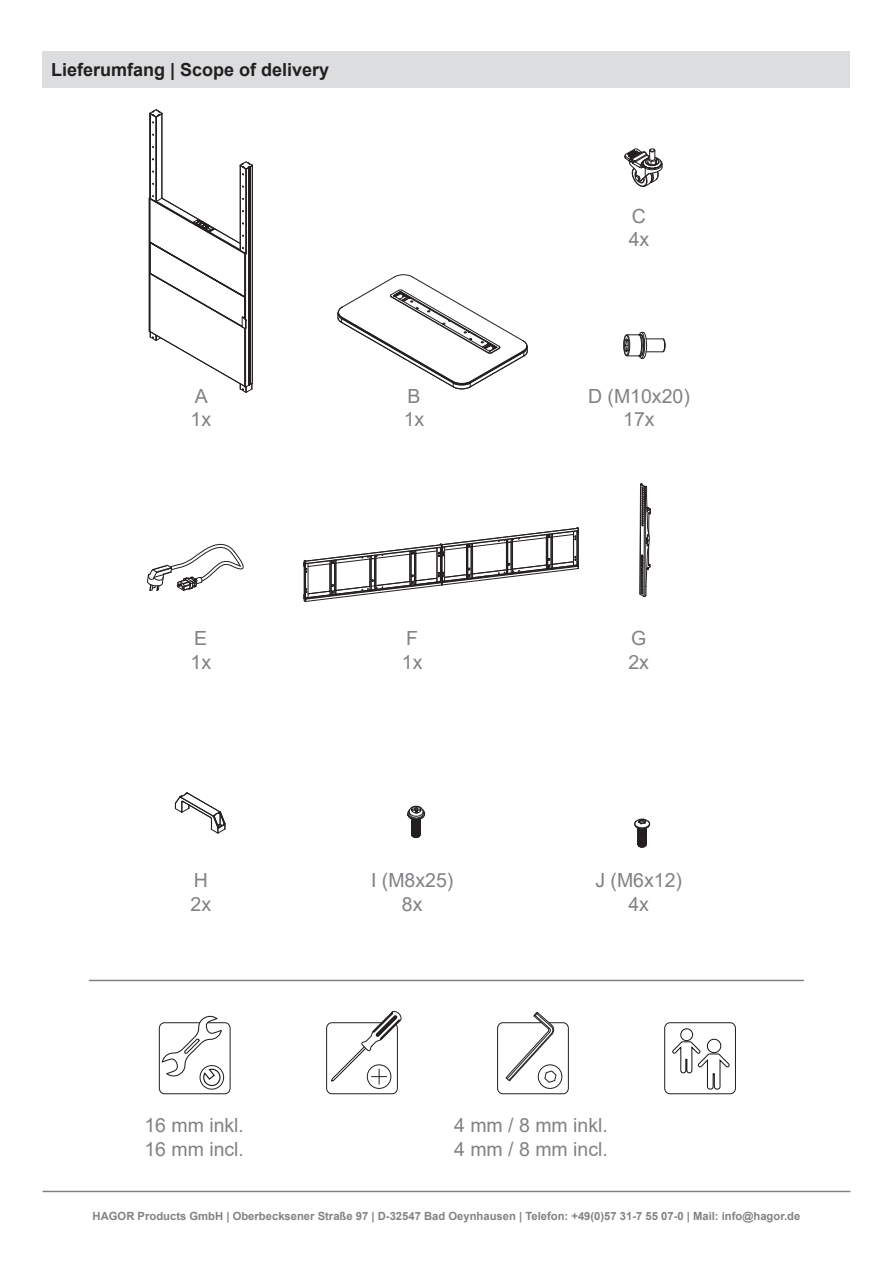
<style>
.page{position:relative;width:893px;height:1263px;background:#fff}
.page>*{position:absolute;margin:0;border:0;box-sizing:border-box;transform-origin:0 0}
.t1{font:19.5px/23.4px "Arial";color:#808285}
.t2{font:700 18px "Arial";color:#231f20}
.t3{font:700 11.25px "Arial";color:#808285}
</style>
<div class="page">
<hr style="left:43px;top:1191px;width:807px;height:1px;background:#808285">
<div style="left:43px;top:51px;width:807px;height:37px;background:#dcdddf"></div>
<svg style="left:624px;top:148px;width:39px;height:39px"></svg>
<svg style="left:623px;top:332px;width:43px;height:27px"></svg>
<svg style="left:147px;top:543px;width:97px;height:49px"></svg>
<svg style="left:639px;top:483px;width:12px;height:114px"></svg>
<svg style="left:174px;top:792px;width:52px;height:42px"></svg>
<svg style="left:634px;top:818px;width:16px;height:30px"></svg>
<hr style="left:89px;top:980px;width:714px;height:1px;background:#808285">
<div style="left:326px;top:1022px;width:72px;height:72px;border:1px solid #231f20;border-radius:5px"></div>
<svg style="left:367px;top:1065px;width:24px;height:23px"></svg>
<div style="left:367px;top:1064px;width:24px;height:25px;border:1px solid #231f20;border-radius:50%"></div>
<svg style="left:330px;top:1011px;width:72px;height:73px"></svg>
<div style="left:497px;top:1022px;width:72px;height:72px;border:1px solid #231f20;border-radius:5px"></div>
<svg style="left:538px;top:1065px;width:24px;height:23px"></svg>
<div style="left:538px;top:1064px;width:24px;height:25px;border:1px solid #231f20;border-radius:50%"></div>
<svg style="left:505px;top:1012px;width:52px;height:71px"></svg>
<div style="left:664px;top:1022px;width:72px;height:72px;border:1px solid #231f20;border-radius:5px"></div>
<svg style="left:672px;top:1028px;width:58px;height:62px"></svg>
<div style="left:159px;top:1022px;width:72px;height:72px;border:1px solid #231f20;border-radius:5px"></div>
<svg style="left:161px;top:1015px;width:62px;height:73px"></svg>
<div style="left:200px;top:1065px;width:24px;height:25px;border:1px solid #231f20;border-radius:50%"></div>
<svg style="left:337px;top:274px;width:191px;height:116px"></svg>
<hr style="left:162px;top:114px;width:1px;height:84px;background:#231f20">
<svg style="left:149px;top:109px;width:14px;height:15px"></svg>
<hr style="left:156px;top:117px;width:1px;height:84px;background:#231f20">
<hr style="left:155px;top:117px;width:1px;height:85px;background:#231f20">
<svg style="left:148px;top:157px;width:105px;height:236px"></svg>
<hr style="left:150px;top:114px;width:1px;height:84px;background:#231f20">
<hr style="left:161px;top:114px;width:1px;height:84px;background:#231f20">
<svg style="left:407px;top:805px;width:19px;height:33px"></svg>
<svg style="left:303px;top:527px;width:276px;height:75px"></svg>
<h2 class="t2" style="left:51px;top:57px;width:280px">Lieferumfang | Scope of delivery</h2>
<h1 class="t1" style="left:190px;top:384px;width:22px">A<br>1x</h1>
<h1 class="t1" style="left:629px;top:204px;width:22px">C<br>4x</h1>
<h1 class="t1" style="left:404px;top:384px;width:22px">B<br>1x</h1>
<h1 class="t1" style="left:588px;top:384px;width:103px;text-align:center">D (M10x20)<br>17x</h1>
<h1 class="t1" style="left:190px;top:627px;width:22px">E<br>1x</h1>
<h1 class="t1" style="left:402px;top:627px;width:22px">F<br>1x</h1>
<h1 class="t1" style="left:628px;top:627px;width:22px">G<br>2x</h1>
<h1 class="t1" style="left:190px;top:869px;width:22px">H<br>2x</h1>
<h1 class="t1" style="left:595px;top:869px;width:88px;text-align:center">J (M6x12)<br>4x</h1>
<h1 class="t1" style="left:371px;top:869px;width:84px;text-align:center">I (M8x25)<br>8x</h1>
<h1 class="t1" style="left:144px;top:1113px;width:101px">16 mm inkl.<br>16 mm incl.</h1>
<h1 class="t1" style="left:454px;top:1113px;width:155px">4 mm / 8 mm inkl.<br>4 mm / 8 mm incl.</h1>
<p class="t3" style="left:93px;top:1208px;width:709px">HAGOR Products GmbH | Oberbecksener Straße 97 | D-32547 Bad Oeynhausen | Telefon: +49(0)57 31-7 55 07-0 | Mail: info@hagor.de</p>
</div>
